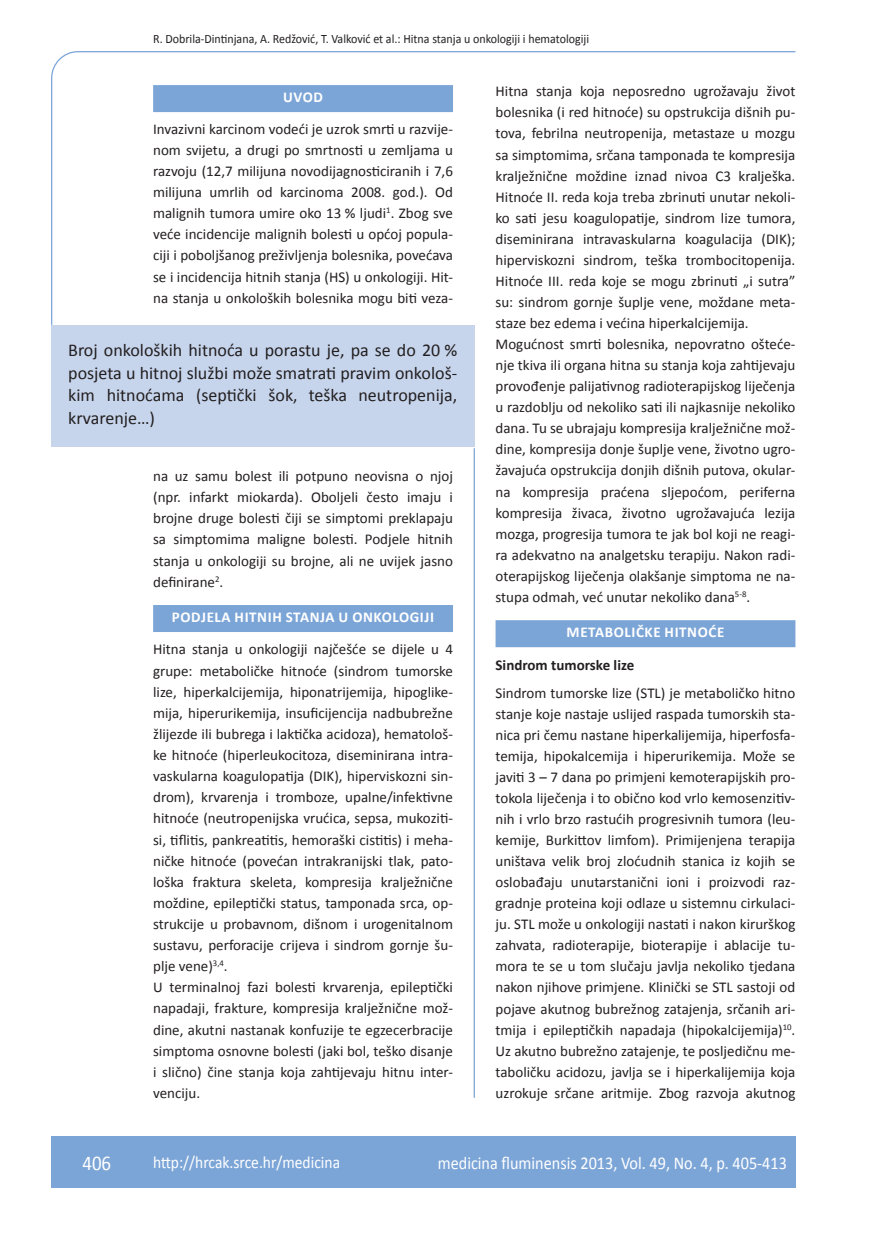
<style>
.page{position:relative;width:872px;height:1234px;background:#fff}
.page>*{position:absolute;margin:0;border:0;box-sizing:border-box;transform-origin:0 0}
.t1{font:21px "Calibri";color:#fff;scale:.9 1}
.t2{font:18px/22.5px "Calibri";color:#231f20;text-align:justify}
.t3{font:18px "Calibri";color:#fff;scale:.9 1}
.t4{font:17.25px "Calibri";color:#fff;scale:.9 1}
.t5{font:15px/21px "Calibri";color:#231f20;text-align:justify}
.t6{font:700 15px "Calibri";letter-spacing:.04em;color:#fff}
.t7{font:700 15px "Calibri";color:#231f20}
.t8{font:12.75px "Calibri";color:#231f20;scale:.94 1}
</style>
<div class="page">
<svg style="left:51px;top:51px;width:745px;height:275px"></svg>
<hr style="left:473px;top:448px;width:2px;height:649px;background:#7ca5d7">
<div style="left:51px;top:1135px;width:744px;height:51px;background:#7ca5d7"></div>
<div style="left:153px;top:85px;width:300px;height:27px;background:#7ca5d7"></div>
<div style="left:495px;top:620px;width:300px;height:27px;background:#7ca5d7"></div>
<div style="left:51px;top:325px;width:423px;height:121px;background:#c6d5ec"></div>
<div style="left:153px;top:605px;width:300px;height:27px;background:#7ca5d7"></div>
<p class="t8" style="left:153px;top:30px;width:465px">R. Dobrila-Dintinjana, A. Redžović, T. Valković et al.: Hitna stanja u onkologiji i hematologiji</p>
<p class="t6" style="left:283px;top:88px;width:41px">UVOD</p>
<p class="t5" style="left:153px;top:118px;width:301px">Invazivni karcinom vodeći je uzrok smrti u razvije&shy;nom svijetu, a drugi po smrtnosti u zemljama u razvoju (12,7 milijuna novodijagnosticiranih i 7,6 milijuna umrlih od karcinoma 2008. god.). Od malignih tumora umire oko 13 % ljudi<sup>1</sup>. Zbog sve veće incidencije malignih bolesti u općoj popula&shy;ciji i poboljšanog preživljenja bolesnika, povećava se i incidencija hitnih stanja (HS) u onkologiji. Hit&shy;na stanja u onkoloških bolesnika mogu biti veza-</p>
<p class="t2" style="left:68px;top:338px;width:390px">Broj onkoloških hitnoća u porastu je, pa se do 20 % posjeta u hitnoj službi može smatrati pravim onkološ&shy;kim hitnoćama (septički šok, teška neutropenija, krvarenje…)</p>
<p class="t5" style="left:153px;top:464px;width:301px">na uz samu bolest ili potpuno neovisna o njoj (npr. infarkt miokarda). Oboljeli često imaju i brojne druge bolesti čiji se simptomi preklapaju sa simptomima maligne bolesti. Podjele hitnih stanja u onkologiji su brojne, ali ne uvijek jasno definirane<sup>2</sup>.</p>
<p class="t6" style="left:172px;top:608px;width:264px">PODJELA HITNIH STANJA U ONKOLOGIJI</p>
<p class="t5" style="left:153px;top:638px;width:301px;text-align:left">Hitna stanja u onkologiji najčešće se dijele u 4 grupe: metaboličke hitnoće (sindrom tumorske lize, hiperkalcijemija, hiponatrijemija, hipoglike&shy;mija, hiperurikemija, insuficijencija nadbubrežne žlijezde ili bubrega i laktička acidoza), hematološ&shy;ke hitnoće (hiperleukocitoza, diseminirana intra&shy;vaskularna koagulopatija (DIK), hiperviskozni sin&shy;drom), krvarenja i tromboze, upalne/infektivne hitnoće (neutropenijska vrućica, sepsa, mukoziti&shy;si, tiflitis, pankreatitis, hemoraški cistitis) i meha&shy;ničke hitnoće (povećan intrakranijski tlak, pato&shy;loška fraktura skeleta, kompresija kralježnične moždine, epileptički status, tamponada srca, op&shy;strukcije u probavnom, dišnom i urogenitalnom sustavu, perforacije crijeva i sindrom gornje šu&shy;plje vene)<sup>3,4</sup>.<br>U terminalnoj fazi bolesti krvarenja, epileptički napadaji, frakture, kompresija kralježnične mož&shy;dine, akutni nastanak konfuzije te egzecerbracije simptoma osnovne bolesti (jaki bol, teško disanje i slično) čine stanja koja zahtijevaju hitnu inter&shy;venciju.</p>
<p class="t5" style="left:495px;top:80px;width:301px;text-align:left">Hitna stanja koja neposredno ugrožavaju život bolesnika (i red hitnoće) su opstrukcija dišnih pu&shy;tova, febrilna neutropenija, metastaze u mozgu sa simptomima, srčana tamponada te kompresija kralježnične moždine iznad nivoa C3 kralješka.<br>Hitnoće II. reda koja treba zbrinuti unutar nekoli&shy;ko sati jesu koagulopatije, sindrom lize tumora, diseminirana intravaskularna koagulacija (DIK); hiperviskozni sindrom, teška trombocitopenija.<br>Hitnoće III. reda koje se mogu zbrinuti „i sutra” su: sindrom gornje šuplje vene, moždane meta&shy;staze bez edema i većina hiperkalcijemija.<br>Mogućnost smrti bolesnika, nepovratno ošteće&shy;nje tkiva ili organa hitna su stanja koja zahtijevaju provođenje palijativnog radioterapijskog liječenja u razdoblju od nekoliko sati ili najkasnije nekoliko dana. Tu se ubrajaju kompresija kralježnične mož&shy;dine, kompresija donje šuplje vene, životno ugro&shy;žavajuća opstrukcija donjih dišnih putova, okular&shy;na kompresija praćena sljepoćom, periferna kompresija živaca, životno ugrožavajuća lezija mozga, progresija tumora te jak bol koji ne reagi&shy;ra adekvatno na analgetsku terapiju. Nakon radi&shy;oterapijskog liječenja olakšanje simptoma ne na&shy;stupa odmah, već unutar nekoliko dana<sup>5-8</sup>.</p>
<p class="t6" style="left:566px;top:623px;width:159px">METABOLIČKE HITNOĆE</p>
<p class="t7" style="left:495px;top:655px;width:140px">Sindrom tumorske lize</p>
<p class="t5" style="left:495px;top:681px;width:301px">Sindrom tumorske lize (STL) je metaboličko hitno stanje koje nastaje uslijed raspada tumorskih sta&shy;nica pri čemu nastane hiperkalijemija, hiperfosfa&shy;temija, hipokalcemija i hiperurikemija. Može se javiti 3 – 7 dana po primjeni kemoterapijskih pro&shy;tokola liječenja i to obično kod vrlo kemosenzitiv&shy;nih i vrlo brzo rastućih progresivnih tumora (leu&shy;kemije, Burkittov limfom). Primijenjena terapija uništava velik broj zloćudnih stanica iz kojih se oslobađaju unutarstanični ioni i proizvodi raz&shy;gradnje proteina koji odlaze u sistemnu cirkulaci&shy;ju. STL može u onkologiji nastati i nakon kirurškog zahvata, radioterapije, bioterapije i ablacije tu&shy;mora te se u tom slučaju javlja nekoliko tjedana nakon njihove primjene. Klinički se STL sastoji od pojave akutnog bubrežnog zatajenja, srčanih ari&shy;tmija i epileptičkih napadaja (hipokalcijemija)<sup>10</sup>.<br>Uz akutno bubrežno zatajenje, te posljedičnu me&shy;taboličku acidozu, javlja se i hiperkalijemija koja uzrokuje srčane aritmije. Zbog razvoja akutnog</p>
<h1 class="t1" style="left:82px;top:1149px;width:33px">406</h1>
<p class="t4" style="left:153px;top:1150px;width:209px">http://hrcak.srce.hr/medicina</p>
<p class="t3" style="left:438px;top:1151px;width:389px">medicina fluminensis 2013, Vol. 49, No. 4, p. 405-413</p>
</div>
